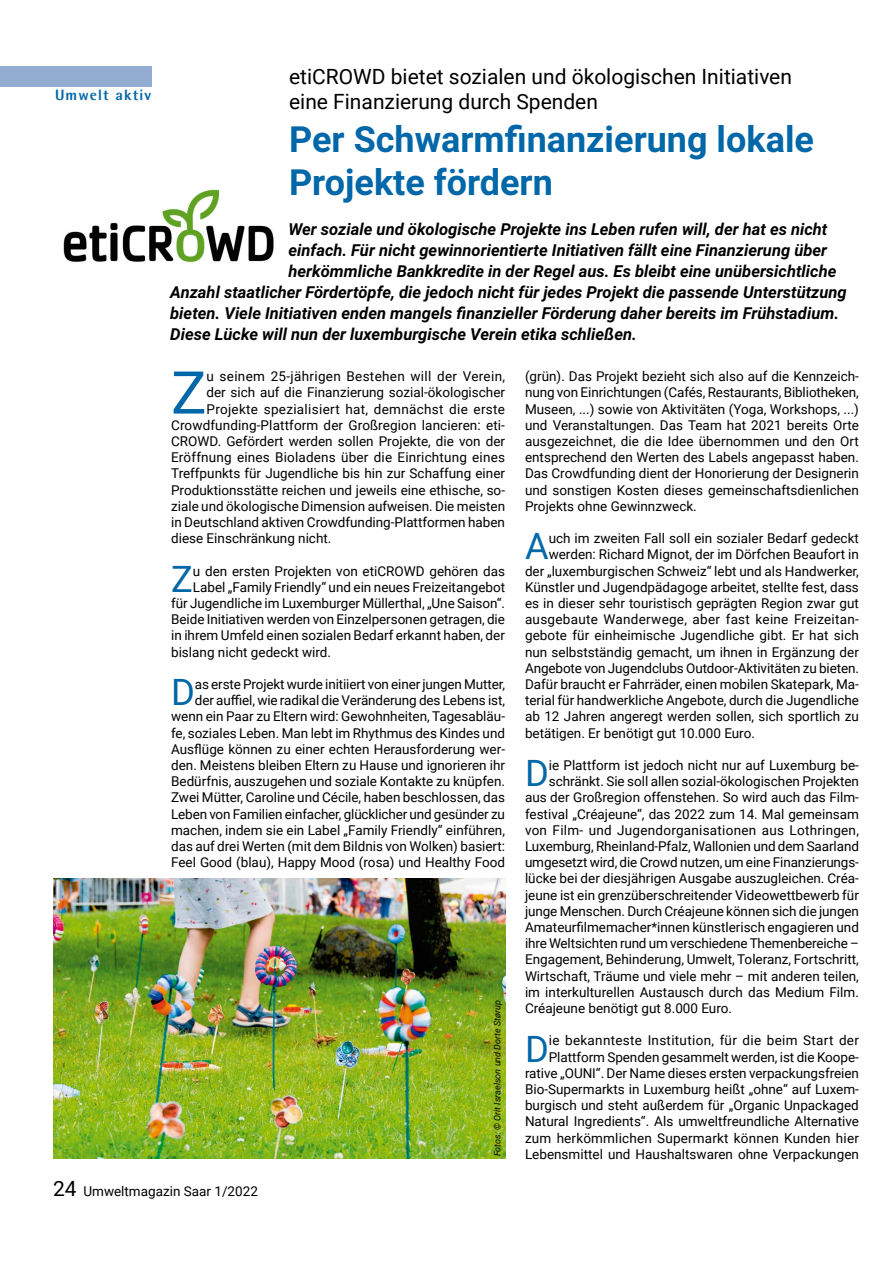
<style>
.page{position:relative;width:893px;height:1263px;background:#fff}
.page>*{position:absolute;margin:0;border:0;box-sizing:border-box;transform-origin:0 0}
.t1{font:59.1px "Roboto";color:#0067a8}
.t2{font:36.3px "Roboto";color:#0067a8}
.t3{font:700 36px/43.2px "Roboto";color:#0067a8}
.t4{font:21px/25.2px "Roboto";color:#000}
.t5{font:italic 700 16.5px "Roboto";color:#000}
.t6{font:800 15px "Agfa Rotis Semisans";letter-spacing:.075em;color:#0067a8}
.t7{font:13.5px/16.2px "Roboto";color:#000;text-align:right}
.t8{font:13.5px "Roboto";letter-spacing:.02em;color:#000}
.t9{font:13.5px "Roboto";letter-spacing:.025em;color:#000}
.t10{font:italic 9px "Roboto";color:#000}
.s1{font-size:21px}
</style>
<div class="page">
<img style="left:63px;top:189px;width:211px;height:74px">
<div style="left:0;top:67px;width:151px;height:20px;background:#93acd1"></div>
<img style="left:53px;top:879px;width:452px;height:280px">
<p class="t6" style="left:55px;top:86px;width:98px">Umwelt aktiv</p>
<h3 class="t4" style="left:289px;top:63px;width:504px">etiCROWD bietet sozialen und ökologischen Initiativen eine Finanzierung durch Spenden</h3>
<h3 class="t3" style="left:289px;top:116px;width:526px">Per Schwarmfinanzierung lokale<br>Projekte fördern</h3>
<p class="t5" style="left:288px;top:217px;width:540px">Wer soziale und ökologische Projekte ins Leben rufen will, der hat es nicht</p>
<p class="t5" style="left:288px;top:238px;width:540px">einfach. Für nicht gewinnorientierte Initiativen fällt eine Finanzierung über</p>
<p class="t5" style="left:288px;top:259px;width:549px">herkömmliche Bankkredite in der Regel aus. Es bleibt eine unübersichtliche</p>
<p class="t5" style="left:170px;top:280px;width:678px">Anzahl staatlicher Fördertöpfe, die jedoch nicht für jedes Projekt die passende Unterstützung</p>
<p class="t5" style="left:170px;top:301px;width:670px">bieten. Viele Initiativen enden mangels finanzieller Förderung daher bereits im Frühstadium.</p>
<p class="t5" style="left:170px;top:322px;width:468px">Diese Lücke will nun der luxemburgische Verein etika schließen.</p>
<h1 class="t1" style="left:171px;top:351px;width:37px">Z</h1>
<p class="t9" style="left:206px;top:367px;width:300px">u seinem 25-jährigen Bestehen will der Verein,</p>
<p class="t7" style="left:206px;top:384px;width:300px">der sich auf die Finanzierung sozial-ökologischer</p>
<p class="t9" style="left:206px;top:399px;width:300px">Projekte spezialisiert hat, demnächst die erste</p>
<p class="t7" style="left:171px;top:416px;width:335px">Crowdfunding-Plattform der Großregion lancieren: eti-</p>
<p class="t7" style="left:171px;top:433px;width:335px">CROWD. Gefördert werden sollen Projekte, die von der</p>
<p class="t7" style="left:171px;top:449px;width:335px">Eröffnung eines Bioladens über die Einrichtung eines</p>
<p class="t7" style="left:171px;top:465px;width:335px">Treffpunkts für Jugendliche bis hin zur Schaffung einer</p>
<p class="t7" style="left:171px;top:481px;width:335px">Produktionsstätte reichen und jeweils eine ethische, so-</p>
<p class="t7" style="left:171px;top:497px;width:335px">ziale und ökologische Dimension aufweisen. Die meisten</p>
<p class="t7" style="left:171px;top:514px;width:335px">in Deutschland aktiven Crowdfunding-Plattformen haben</p>
<p class="t7" style="left:171px;top:530px;width:162px">diese Einschränkung nicht.</p>
<h2 class="t2" style="left:171px;top:553px;width:23px">Z</h2>
<p class="t7" style="left:193px;top:562px;width:314px">u den ersten Projekten von etiCROWD gehören das</p>
<p class="t7" style="left:193px;top:578px;width:314px">Label „Family Friendly“ und ein neues Freizeitangebot</p>
<p class="t7" style="left:171px;top:595px;width:335px">für Jugendliche im Luxemburger Müllerthal, „Une Saison“.</p>
<p class="t7" style="left:171px;top:611px;width:335px">Beide Initiativen werden von Einzelpersonen getragen, die</p>
<p class="t7" style="left:171px;top:627px;width:335px">in ihrem Umfeld einen sozialen Bedarf erkannt haben, der</p>
<p class="t7" style="left:171px;top:643px;width:161px">bislang nicht gedeckt wird.</p>
<h2 class="t2" style="left:171px;top:667px;width:25px">D</h2>
<p class="t7" style="left:171px;top:676px;width:336px">as erste Projekt wurde initiiert von einer jungen Mutter,<br>der auffiel, wie radikal die Veränderung des Lebens ist, wenn ein Paar zu Eltern wird: Gewohnheiten, Tagesabläu&shy;fe, soziales Leben. Man lebt im Rhythmus des Kindes und Ausflüge können zu einer echten Herausforderung wer&shy;den. Meistens bleiben Eltern zu Hause und ignorieren ihr Bedürfnis, auszugehen und soziale Kontakte zu knüpfen.<br>Zwei Mütter, Caroline und Cécile, haben beschlossen, das Leben von Familien einfacher, glücklicher und gesünder zu machen, indem sie ein Label „Family Friendly“ einführen, das auf drei Werten (mit dem Bildnis von Wolken) basiert:<br>Feel Good (blau), Happy Mood (rosa) und Healthy Food</p>
<p class="t10" style="left:491px;top:1156px;width:158px;rotate:-90deg">Fotos: © Orit Israelson und Dorte Størup</p>
<p class="t7" style="left:525px;top:368px;width:335px;text-align:justify">(grün). Das Projekt bezieht sich also auf die Kennzeich&shy;nung von Einrichtungen (Cafés, Restaurants, Bibliotheken, Museen, ...) sowie von Aktivitäten (Yoga, Workshops, ...) und Veranstaltungen. Das Team hat 2021 bereits Orte ausgezeichnet, die die Idee übernommen und den Ort entsprechend den Werten des Labels angepasst haben.<br>Das Crowdfunding dient der Honorierung der Designerin und sonstigen Kosten dieses gemeinschaftsdienlichen Projekts ohne Gewinnzweck.</p>
<h2 class="t2" style="left:525px;top:521px;width:25px">A</h2>
<p class="t7" style="left:549px;top:530px;width:312px">uch im zweiten Fall soll ein sozialer Bedarf gedeckt</p>
<p class="t7" style="left:549px;top:546px;width:312px">werden: Richard Mignot, der im Dörfchen Beaufort in</p>
<p class="t7" style="left:525px;top:562px;width:335px">der „luxemburgischen Schweiz“ lebt und als Handwerker,</p>
<p class="t7" style="left:525px;top:578px;width:335px">Künstler und Jugendpädagoge arbeitet, stellte fest, dass</p>
<p class="t7" style="left:525px;top:595px;width:335px">es in dieser sehr touristisch geprägten Region zwar gut</p>
<p class="t8" style="left:525px;top:610px;width:335px">ausgebaute Wanderwege, aber fast keine Freizeitan-</p>
<p class="t7" style="left:525px;top:627px;width:335px">gebote für einheimische Jugendliche gibt. Er hat sich</p>
<p class="t7" style="left:525px;top:643px;width:335px">nun selbstständig gemacht, um ihnen in Ergänzung der</p>
<p class="t7" style="left:525px;top:659px;width:335px">Angebote von Jugendclubs Outdoor-Aktivitäten zu bieten.</p>
<p class="t7" style="left:525px;top:676px;width:335px">Dafür braucht er Fahrräder, einen mobilen Skatepark, Ma-</p>
<p class="t7" style="left:525px;top:692px;width:335px">terial für handwerkliche Angebote, durch die Jugendliche</p>
<p class="t7" style="left:525px;top:708px;width:335px">ab 12 Jahren angeregt werden sollen, sich sportlich zu</p>
<p class="t7" style="left:525px;top:724px;width:231px">betätigen. Er benötigt gut 10.000 Euro.</p>
<h2 class="t2" style="left:525px;top:748px;width:25px">D</h2>
<p class="t7" style="left:549px;top:757px;width:312px">ie Plattform ist jedoch nicht nur auf Luxemburg be-</p>
<p class="t7" style="left:549px;top:773px;width:312px">schränkt. Sie soll allen sozial-ökologischen Projekten</p>
<p class="t7" style="left:525px;top:789px;width:335px">aus der Großregion offenstehen. So wird auch das Film-</p>
<p class="t7" style="left:525px;top:805px;width:335px">festival „Créajeune“, das 2022 zum 14. Mal gemeinsam</p>
<p class="t8" style="left:525px;top:820px;width:335px">von Film- und Jugendorganisationen aus Lothringen,</p>
<p class="t7" style="left:525px;top:838px;width:335px">Luxemburg, Rheinland-Pfalz, Wallonien und dem Saarland</p>
<p class="t7" style="left:525px;top:854px;width:335px">umgesetzt wird, die Crowd nutzen, um eine Finanzierungs-</p>
<p class="t7" style="left:525px;top:870px;width:335px">lücke bei der diesjährigen Ausgabe auszugleichen. Créa-</p>
<p class="t7" style="left:525px;top:886px;width:335px">jeune ist ein grenzüberschreitender Videowettbewerb für</p>
<p class="t7" style="left:525px;top:902px;width:335px">junge Menschen. Durch Créajeune können sich die jungen</p>
<p class="t7" style="left:525px;top:919px;width:335px">Amateurfilmemacher*innen künstlerisch engagieren und</p>
<p class="t7" style="left:525px;top:935px;width:335px">ihre Weltsichten rund um verschiedene Themenbereiche –</p>
<p class="t7" style="left:525px;top:951px;width:335px">Engagement, Behinderung, Umwelt, Toleranz, Fortschritt,</p>
<p class="t7" style="left:525px;top:967px;width:335px">Wirtschaft, Träume und viele mehr – mit anderen teilen,</p>
<p class="t7" style="left:525px;top:983px;width:335px">im interkulturellen Austausch durch das Medium Film.</p>
<p class="t7" style="left:525px;top:1000px;width:209px">Créajeune benötigt gut 8.000 Euro.</p>
<h2 class="t2" style="left:525px;top:1023px;width:25px">D</h2>
<p class="t7" style="left:525px;top:1032px;width:335px">ie bekannteste Institution, für die beim Start der Plattform Spenden gesammelt werden, ist die Koope&shy;rative „OUNI“. Der Name dieses ersten verpackungsfreien Bio-Supermarkts in Luxemburg heißt „ohne“ auf Luxem&shy;burgisch und steht außerdem für „Organic Unpackaged Natural Ingredients“. Als umweltfreundliche Alternative zum herkömmlichen Supermarkt können Kunden hier Lebensmittel und Haushaltswaren ohne Verpackungen</p>
<p class="t7" style="left:53px;top:1182px;width:206px"><span class="s1">24</span> Umweltmagazin Saar 1/2022</p>
</div>
